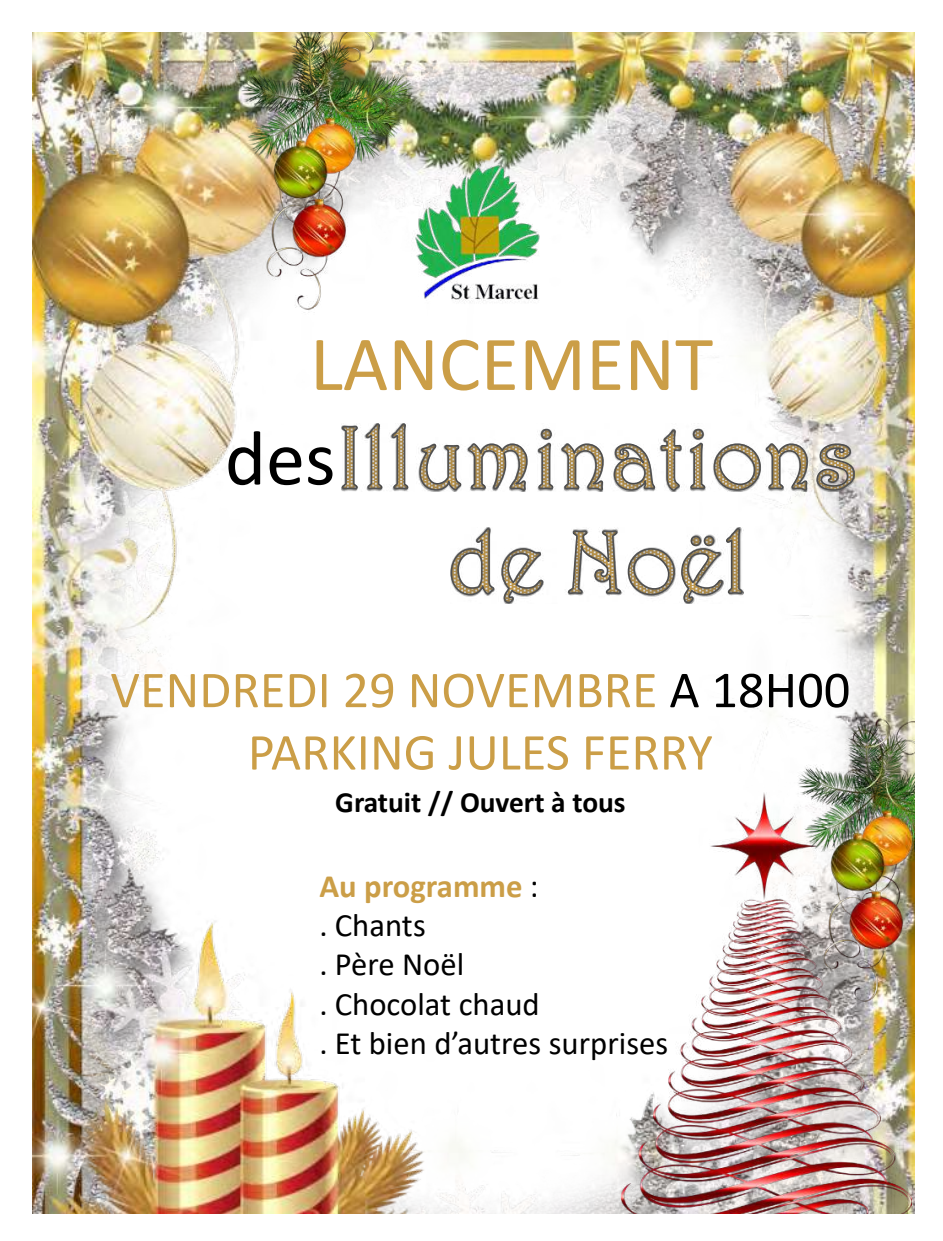
<style>
.page{position:relative;width:943px;height:1241px;background:#fff}
.page>*{position:absolute;margin:0;border:0;box-sizing:border-box;transform-origin:0 0}
.t1{font:78.4px "Calibri";color:#cb9e47}
.t2{font:78.4px "Calibri";color:#000}
.t3{font:52.32px/62.3px "Calibri";color:#cb9e47;text-align:center}
.t4{font:32.73px/39.2px "Calibri";color:#000}
.t5{font:700 29.4px "Calibri";letter-spacing:-.005em;color:#000}
.s1{color:#000}
.s2{font-weight:700;color:#cb9e47}
</style>
<div class="page">
<img style="left:32px;top:32px;width:882px;height:1181px">
<img style="left:622px;top:792px;width:289px;height:421px">
<img style="left:147px;top:32px;width:366px;height:312px">
<img style="left:703px;top:670px;width:211px;height:366px">
<img style="left:411px;top:162px;width:130px;height:142px">
<svg style="left:341px;top:422px;width:514px;height:209px"></svg>
<img style="left:450px;top:528px;width:293px;height:75px">
<h1 class="t1" style="left:310px;top:309px;width:405px">LANCEMENT</h1>
<h1 class="t2" style="left:225px;top:404px;width:112px">des</h1>
<h2 class="t3" style="left:110px;top:657px;width:741px">VENDREDI 29 NOVEMBRE <span class="s1">A 18H00<br></span>PARKING JULES FERRY</h2>
<p class="t5" style="left:335px;top:781px;width:292px">Gratuit // Ouvert à tous</p>
<p class="t4" style="left:319px;top:865px;width:350px"><span class="s2">Au programme</span> :<br>. Chants<br>. Père Noël<br>. Chocolat chaud<br>. Et bien d’autres surprises</p>
</div>
